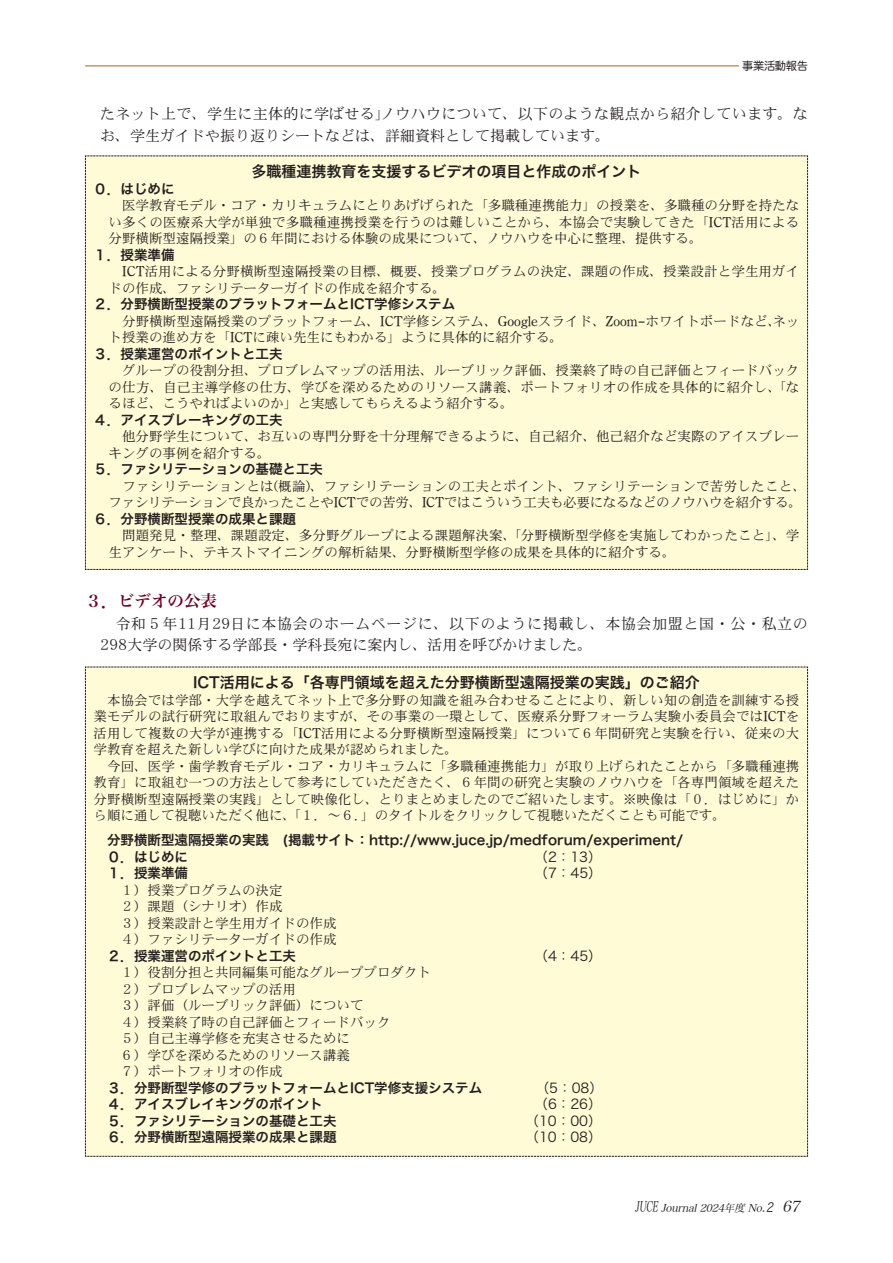
<style>
.page{position:relative;width:893px;height:1263px;background:#fff}
.page>*{position:absolute;margin:0;border:0;box-sizing:border-box;transform-origin:0 0}
.t1{font:16.5px "Hira Min Pro W6";color:#6a0323}
.t2{font:15px/21.8px "DFHS Mincho W3 MP RKSJ H";letter-spacing:.02em;color:#231f20}
.t3{font:15px/21.8px "DFHS Mincho W3 MP RKSJ H";letter-spacing:.04em;color:#231f20}
.t4{font:15px "Hira Kaku Pro W6";color:#231f20}
.t5{font:13.5px/16.5px "DFHS Mincho W3 MP RKSJ H";color:#231f20}
.t6{font:13.5px/16.5px "Hira Kaku Pro W6";color:#231f20}
.t7{font:13.5px/16.5px "DFHS Mincho W3 MP RKSJ H";letter-spacing:-.02em;color:#231f20}
.t8{font:13.5px "Hira Kaku Pro W3";color:#231f20}
.t9{font:11.25px "Hira Maru Pro W4";letter-spacing:-.035em;color:#231f20}
.t10{font:italic 10.5px "Hira Min Pro W3";color:#231f20}
.s1{font-family:"Century Oldstyle Roman"}
.s2{font-family:"Lucida Grande"}
.s3{font-style:normal;font-size:14.4px}
.s4{font-family:"Hira Kaku Pro W3";font-size:12.6px}
.s5{font-size:15px}
</style>
<div class="page">
<hr style="left:85px;top:66px;width:723px;height:1px;background:#a96520">
<div style="left:740px;top:60px;width:68px;height:14px;background:#fff"></div>
<div style="left:85px;top:155px;width:723px;height:415px;background:#fffbd6"></div>
<div style="left:85px;top:666px;width:723px;height:491px;background:#fffbd6"></div>
<p class="t9" style="left:742px;top:56px;width:67px">事業活動報告</p>
<p class="t2" style="left:100px;top:103px;width:709px">たネット上で、学生に主体的に学ばせる｣ノウハウについて、以下のような観点から紹介しています。なお、学生ガイドや振り返りシートなどは、詳細資料として掲載しています。</p>
<p class="t4" style="left:251px;top:158px;width:391px">多職種連携教育を支援するビデオの項目と作成のポイント</p>
<p class="t6" style="left:94px;top:180px;width:82px">０．はじめに</p>
<p class="t5" style="left:109px;top:197px;width:692px;text-align:justify;text-indent:14px">医学教育モデル・コア・カリキュラムにとりあげげられた「多職種連携能力」の授業を、多職種の分野を持たない多くの医療系大学が単独で多職種連携授業を行うのは難しいことから、本協会で実験してきた「<span class="s1">ICT</span>活用による分野横断型遠隔授業」の６年間における体験の成果について、ノウハウを中心に整理、提供する。</p>
<p class="t6" style="left:94px;top:246px;width:82px">１．授業準備</p>
<p class="t5" style="left:109px;top:263px;width:692px;text-indent:14px"><span class="s1">ICT</span>活用による分野横断型遠隔授業の目標、概要、授業プログラムの決定、課題の作成、授業設計と学生用ガイドの作成、ファシリテーターガイドの作成を紹介する。</p>
<p class="t6" style="left:94px;top:295px;width:363px">２．分野横断型授業のプラットフォームとICT学修システム</p>
<p class="t5" style="left:109px;top:313px;width:692px;text-indent:14px">分野横断型遠隔授業のプラットフォーム、<span class="s1">ICT</span>学修システム、<span class="s1">Google</span>スライド、<span class="s1">Zoom</span><span class="s2">-</span>ホワイトボードなど､ネット授業の進め方を「<span class="s1">ICT</span>に疎い先生にもわかる」ように具体的に紹介する。</p>
<p class="t6" style="left:94px;top:345px;width:190px">３．授業運営のポイントと工夫</p>
<p class="t5" style="left:109px;top:362px;width:692px;text-align:justify;text-indent:14px">グループの役割分担、プロブレムマップの活用法、ルーブリック評価、授業終了時の自己評価とフィードバックの仕方、自己主導学修の仕方、学びを深めるためのリソース講義、ポートフォリオの作成を具体的に紹介し、｢なるほど、こうやればよいのか」と実感してもらえるよう紹介する。</p>
<p class="t6" style="left:94px;top:411px;width:190px">４．アイスブレーキングの工夫</p>
<p class="t5" style="left:109px;top:428px;width:692px;text-indent:14px">他分野学生について、お互いの専門分野を十分理解できるように、自己紹介、他己紹介など実際のアイスブレーキングの事例を紹介する。</p>
<p class="t6" style="left:94px;top:460px;width:231px">５．ファシリテーションの基礎と工夫</p>
<p class="t7" style="left:109px;top:478px;width:699px;text-indent:14px">ファシリテーションとは(概論)、ファシリテーションの工夫とポイント、ファシリテーションで苦労したこと、ファシリテーションで良かったことや<span class="s1">ICT</span>での苦労、<span class="s1">ICT</span>ではこういう工夫も必要になるなどのノウハウを紹介する。</p>
<p class="t6" style="left:94px;top:510px;width:204px">６．分野横断型授業の成果と課題</p>
<p class="t5" style="left:109px;top:527px;width:692px;text-indent:14px">問題発見・整理、課題設定、多分野グループによる課題解決案、｢分野横断型学修を実施してわかったこと」、学生アンケート、テキストマイニングの解析結果、分野横断型学修の成果を具体的に紹介する。</p>
<p class="t1" style="left:85px;top:586px;width:133px">３．ビデオの公表</p>
<p class="t3" style="left:100px;top:612px;width:709px;text-indent:16px">令和５年11月29日に本協会のホームページに、以下のように掲載し、本協会加盟と国・公・私立の<br>298大学の関係する学部長・学科長宛に案内し、活用を呼びかけました。</p>
<p class="t4" style="left:193px;top:669px;width:508px">ICT活用による「各専門領域を超えた分野横断型遠隔授業の実践」のご紹介</p>
<p class="t5" style="left:94px;top:692px;width:707px;text-align:justify;text-indent:14px">本協会では学部・大学を越えてネット上で多分野の知識を組み合わせることにより、新しい知の創造を訓練する授業モデルの試行研究に取組んでおりますが、その事業の一環として、医療系分野フォーラム実験小委員会では<span class="s1">ICT</span>を活用して複数の大学が連携する「<span class="s1">ICT</span>活用による分野横断型遠隔授業」について６年間研究と実験を行い、従来の大学教育を超えた新しい学びに向けた成果が認められました。</p>
<p class="t5" style="left:94px;top:758px;width:707px;text-align:justify;text-indent:14px">今回、医学・歯学教育モデル・コア・カリキュラムに「多職種連携能力」が取り上げられたことから「多職種連携教育」に取組む一つの方法として参考にしていただきたく、６年間の研究と実験のノウハウを「各専門領域を超えた分野横断型遠隔授業の実践」として映像化し、とりまとめましたのでご紹いたします。※映像は「０．はじめに」から順に通して視聴いただく他に、｢１．〜６．」のタイトルをクリックして視聴いただくことも可能です。</p>
<p class="t6" style="left:107px;top:831px;width:577px">分野横断型遠隔授業の実践 (掲載サイト：http://www.juce.jp/medforum/experiment/<br>０．はじめに</p>
<p class="t8" style="left:535px;top:845px;width:69px">（2：13）</p>
<p class="t6" style="left:107px;top:864px;width:82px">１．授業準備</p>
<p class="t8" style="left:535px;top:861px;width:69px">（7：45）</p>
<p class="t5" style="left:121px;top:882px;width:217px">１）授業プログラムの決定<br>２）課題（シナリオ）作成<br>３）授業設計と学生用ガイドの作成<br>４）ファシリテーターガイドの作成</p>
<p class="t6" style="left:107px;top:947px;width:190px">２．授業運営のポイントと工夫</p>
<p class="t8" style="left:535px;top:944px;width:69px">（4：45）</p>
<p class="t5" style="left:121px;top:964px;width:312px">１）役割分担と共同編集可能なグループプロダクト<br>２）プロブレムマップの活用<br>３）評価（ルーブリック評価）について<br>４）授業終了時の自己評価とフィードバック<br>５）自己主導学修を充実させるために<br>６）学びを深めるためのリソース講義<br>７）ポートフォリオの作成</p>
<p class="t6" style="left:107px;top:1079px;width:377px">３．分野断型学修のプラットフォームとICT学修支援システム</p>
<p class="t8" style="left:536px;top:1076px;width:69px">（5：08）</p>
<p class="t6" style="left:107px;top:1095px;width:218px">４．アイスブレイキングのポイント</p>
<p class="t8" style="left:535px;top:1092px;width:69px">（6：26）</p>
<p class="t6" style="left:107px;top:1112px;width:231px">５．ファシリテーションの基礎と工夫</p>
<p class="t8" style="left:526px;top:1109px;width:77px">（10：00）</p>
<p class="t6" style="left:107px;top:1128px;width:231px">６．分野横断型遠隔授業の成果と課題</p>
<p class="t8" style="left:526px;top:1125px;width:77px">（10：08）</p>
<p class="t10" style="left:635px;top:1199px;width:171px"><span class="s3">JUCE</span> Journal 2024年度 No.<span class="s4">2</span> <span class="s5">67</span></p>
</div>
